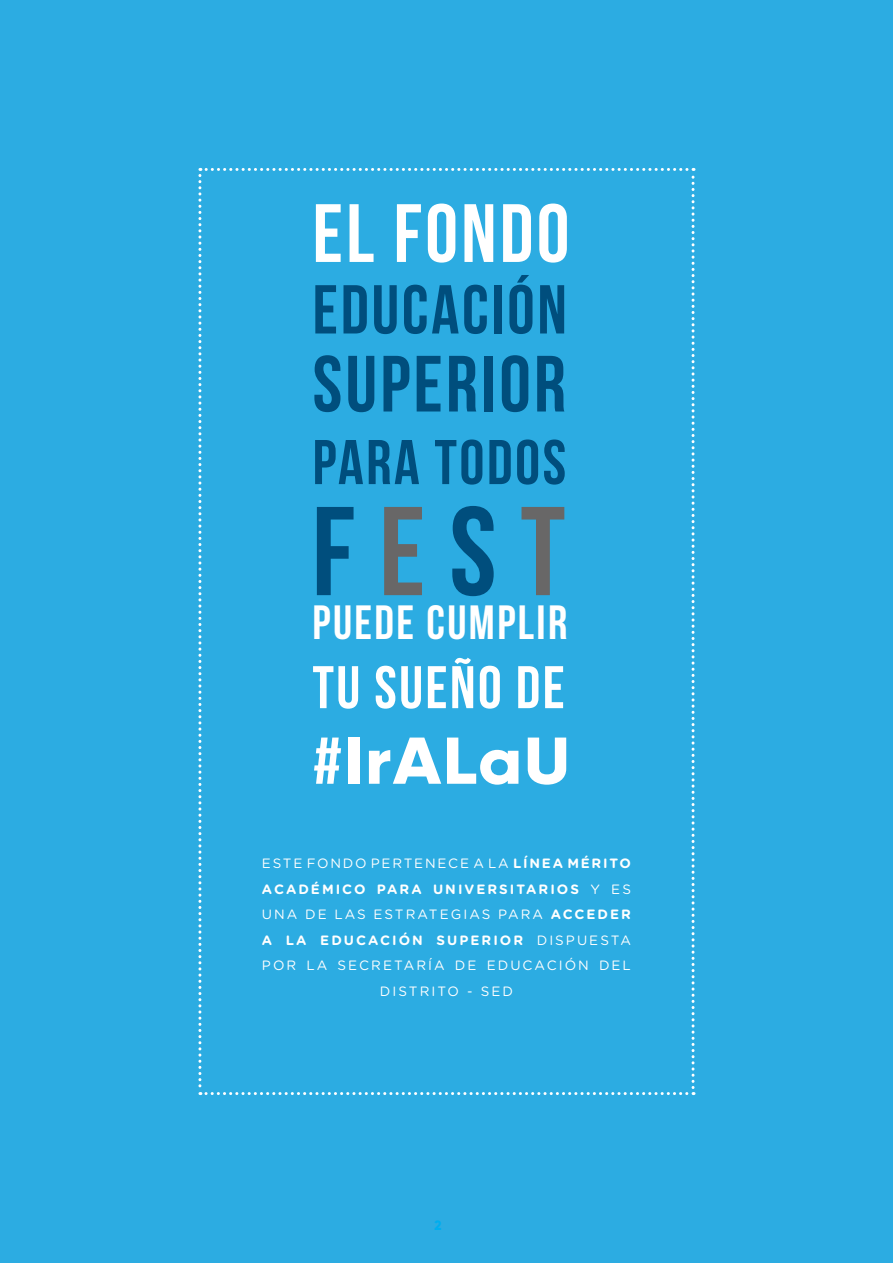
<style>
.page{position:relative;width:893px;height:1263px;background:#2cace2}
.page>*{position:absolute;margin:0;border:0;box-sizing:border-box;transform-origin:0 0}
.t1{font:126px "Bebas Neue";color:#004e7d}
.t2{font:82.5px "Bebas Neue";letter-spacing:.04em;color:#fff}
.t3{font:79.5px "Bebas Neue";letter-spacing:.04em;color:#004e7d}
.t4{font:69px "Bebas Neue";letter-spacing:.04em;color:#004e7d}
.t5{font:800 66px "Gilroy";letter-spacing:.02em;color:#fff;scale:1.08 1}
.t6{font:63px "Bebas Neue";letter-spacing:.04em;color:#004e7d}
.t7{font:60px "Bebas Neue";letter-spacing:.04em;color:#fff}
.t8{font:48px "Bebas Neue";letter-spacing:.05em;color:#fff}
.t9{font:13.5px/25.5px "Gotham Rounded";letter-spacing:.15em;color:#fff;text-align:center}
.t10{font:800 13.5px "Gilroy";color:#00aeef}
.s1{color:#686767}
.s2{font-family:"Bebas Neue";font-weight:400}
.s3{font-weight:700}
</style>
<div class="page">
<svg style="left:198px;top:168px;width:496px;height:927px"></svg>
<h2 class="t2" style="left:313px;top:188px;width:258px">EL FONDO</h2>
<h3 class="t4" style="left:313px;top:272px;width:256px">EDUCACIÓN</h3>
<h3 class="t3" style="left:313px;top:340px;width:255px">SUPERIOR</h3>
<h3 class="t6" style="left:313px;top:428px;width:255px">PARA TODOS</h3>
<h1 class="t1" style="left:312px;top:482px;width:255px">F<span class="s1">E</span>S<span class="s1">T</span></h1>
<h3 class="t8" style="left:313px;top:596px;width:256px">PUEDE CUMPLIR</h3>
<h3 class="t7" style="left:313px;top:654px;width:254px">TU SUEÑO DE</h3>
<h3 class="t5" style="left:313px;top:719px;width:240px"><span class="s2">#</span>IrALaU</h3>
<p class="t9" style="left:262px;top:850px;width:371px">ESTE FONDO PERTENECE A LA <span class="s3">LÍNEA MÉRITO<br>ACADÉMICO PARA UNIVERSITARIOS</span> Y ES<br>UNA DE LAS ESTRATEGIAS PARA <span class="s3">ACCEDER<br>A LA EDUCACIÓN SUPERIOR</span> DISPUESTA<br>POR LA SECRETARÍA DE EDUCACIÓN DEL<br>DISTRITO - SED</p>
<p class="t10" style="left:434px;top:1217px;width:9px">2</p>
</div>
